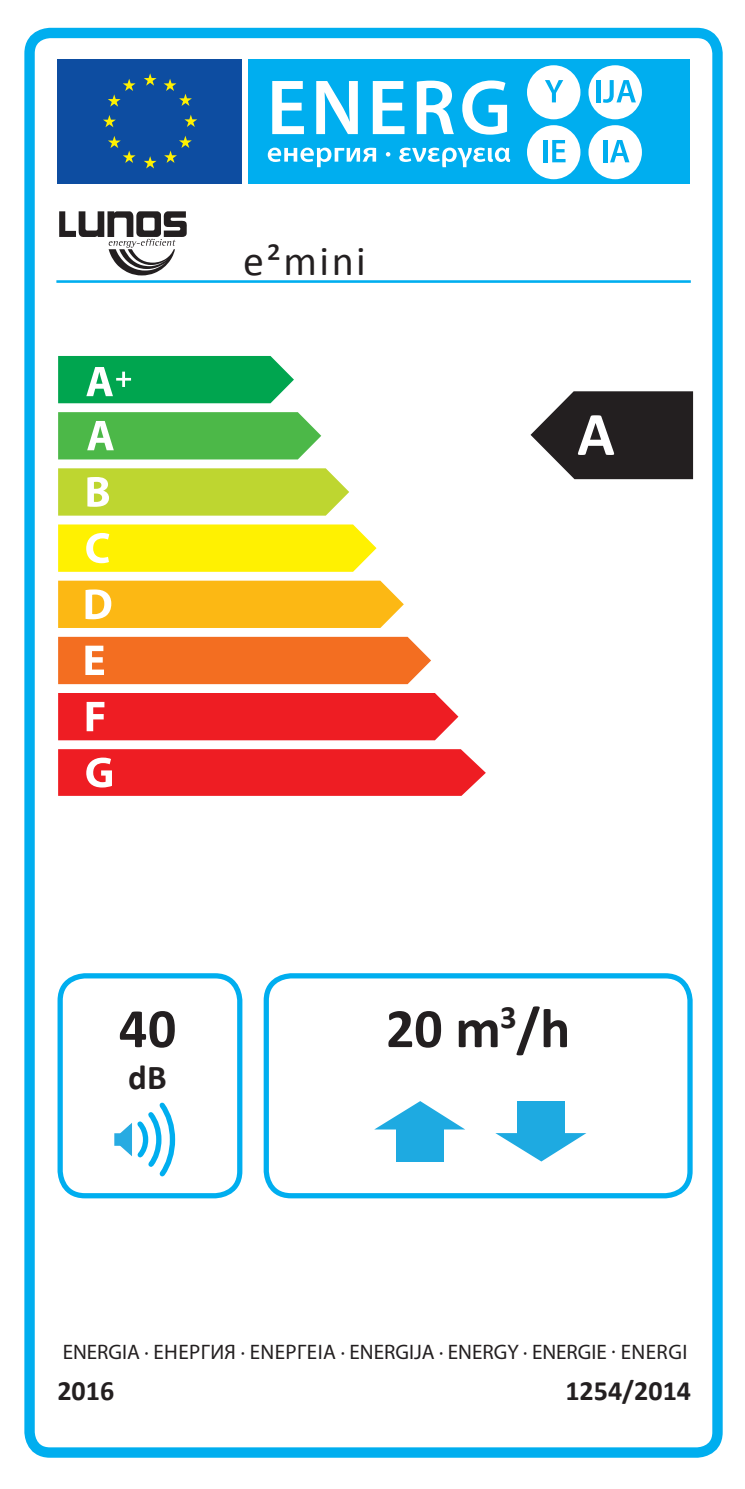
<style>
.page{position:relative;width:745px;height:1489px;background:#fff}
.page>*{position:absolute;margin:0;border:0;box-sizing:border-box;transform-origin:0 0}
.t1{font:700 62.3px "Calibri";color:#fff}
.t2{font:700 56px "Calibri";color:#231f20}
.t3{font:42px "Calibri";letter-spacing:.06em;color:#231f20}
.t4{font:700 35px "Calibri";color:#231f20}
.t5{font:700 28px "Calibri";color:#231f20}
.t6{font:21px "Myriad Pro";color:#231f20}
</style>
<div class="page">
<svg style="left:530px;top:391px;width:162px;height:88px"></svg>
<div style="left:57px;top:973px;width:185px;height:225px;border:5px solid #00aeef;border-radius:25px"></div>
<div style="left:263px;top:973px;width:429px;height:225px;border:5px solid #00aeef;border-radius:25px"></div>
<svg style="left:114px;top:1102px;width:62px;height:75px"></svg>
<svg style="left:58px;top:412px;width:263px;height:47px"></svg>
<svg style="left:58px;top:468px;width:291px;height:47px"></svg>
<svg style="left:58px;top:524px;width:318px;height:48px"></svg>
<svg style="left:58px;top:580px;width:345px;height:48px"></svg>
<svg style="left:58px;top:636px;width:373px;height:48px"></svg>
<div style="left:58px;top:693px;width:400px;height:47px;background:#ee1d23"></div>
<svg style="left:58px;top:749px;width:427px;height:46px"></svg>
<svg style="left:58px;top:356px;width:236px;height:47px"></svg>
<svg style="left:375px;top:1101px;width:90px;height:28px"></svg>
<div style="left:395px;top:1127px;width:48px;height:34px;background:#1eaae1"></div>
<svg style="left:495px;top:1132px;width:91px;height:29px"></svg>
<div style="left:516px;top:1100px;width:48px;height:34px;background:#1eaae1"></div>
<div style="left:24px;top:28px;width:698px;height:1429px;border:10px solid #00aeef;border-radius:20px"></div>
<div style="left:58px;top:60px;width:184px;height:124px;background:#0d4da1"></div>
<div style="left:248px;top:60px;width:441px;height:124px;background:#00aeef"></div>
<svg style="left:163px;top:79px;width:29px;height:27px"></svg>
<svg style="left:144px;top:73px;width:12px;height:13px"></svg>
<svg style="left:108px;top:79px;width:27px;height:28px"></svg>
<svg style="left:103px;top:115px;width:13px;height:12px"></svg>
<svg style="left:108px;top:136px;width:27px;height:27px"></svg>
<svg style="left:144px;top:156px;width:12px;height:12px"></svg>
<svg style="left:164px;top:136px;width:28px;height:27px"></svg>
<svg style="left:184px;top:115px;width:13px;height:12px"></svg>
<svg style="left:272px;top:81px;width:32px;height:53px"></svg>
<svg style="left:316px;top:81px;width:41px;height:53px"></svg>
<svg style="left:372px;top:81px;width:32px;height:53px"></svg>
<svg style="left:416px;top:81px;width:37px;height:53px"></svg>
<svg style="left:462px;top:80px;width:44px;height:55px"></svg>
<svg style="left:267px;top:148px;width:109px;height:19px"></svg>
<svg style="left:385px;top:152px;width:5px;height:4px"></svg>
<svg style="left:399px;top:148px;width:111px;height:19px"></svg>
<div style="left:526px;top:65px;width:54px;height:54px;background:#fff;border-radius:50%"></div>
<svg style="left:545px;top:80px;width:18px;height:22px"></svg>
<div style="left:588px;top:65px;width:53px;height:54px;background:#fff;border-radius:50%"></div>
<div style="left:526px;top:125px;width:54px;height:54px;background:#fff;border-radius:50%"></div>
<hr style="left:543px;top:140px;width:4px;height:22px;background:#00aeef">
<svg style="left:552px;top:140px;width:13px;height:22px"></svg>
<div style="left:588px;top:125px;width:53px;height:54px;background:#fff;border-radius:50%"></div>
<hr style="left:596px;top:80px;width:4px;height:22px;background:#00aeef">
<svg style="left:603px;top:80px;width:32px;height:23px"></svg>
<svg style="left:603px;top:140px;width:3px;height:22px"></svg>
<svg style="left:610px;top:140px;width:19px;height:22px"></svg>
<hr style="left:56px;top:280px;width:634px;height:3px;background:#00aeef">
<svg style="left:59px;top:211px;width:128px;height:64px"></svg>
<h3 class="t3" style="left:243px;top:234px;width:124px">e²mini</h3>
<h1 class="t1" style="left:576px;top:394px;width:39px">A</h1>
<h2 class="t2" style="left:119px;top:992px;width:59px">40</h2>
<h3 class="t4" style="left:128px;top:1055px;width:40px">dB</h3>
<h2 class="t2" style="left:386px;top:992px;width:186px">20 m<sup>3</sup>/h</h2>
<p class="t6" style="left:63px;top:1338px;width:570px">ENERGIA · ЕНЕРГИЯ · ΕΝΕΡΓΕΙΑ · ENERGIJA · ENERGY · ENERGIE · ENERGI</p>
<h3 class="t5" style="left:57px;top:1372px;width:58px">2016</h3>
<h3 class="t5" style="left:565px;top:1372px;width:127px">1254/2014</h3>
</div>
